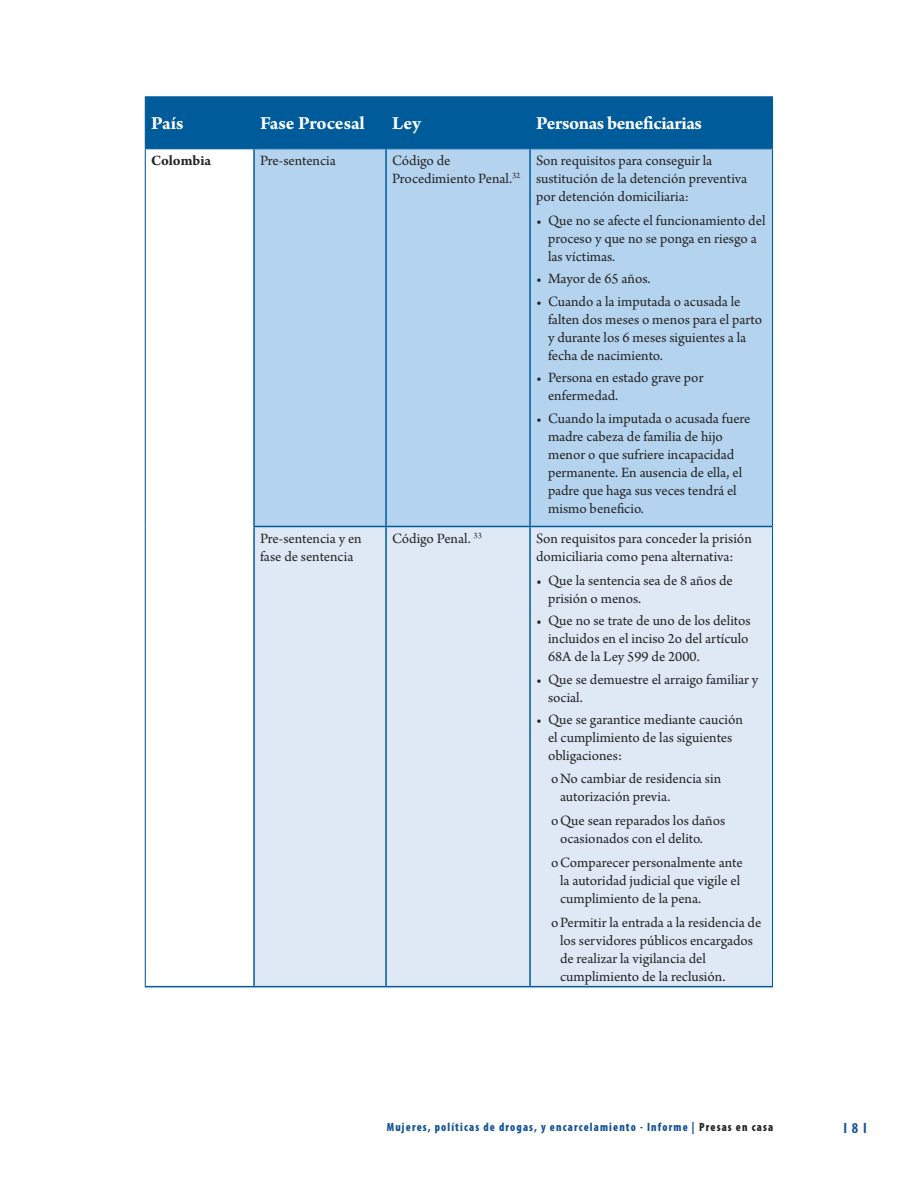
<style>
.page{position:relative;width:918px;height:1188px;background:#fff}
.page>*{position:absolute;margin:0;border:0;box-sizing:border-box;transform-origin:0 0}
.t1{font:700 19.5px "Arno Pro";letter-spacing:-.02em;color:#fff}
.t2{font:15px/18px "Arno Pro";color:#262523}
.t3{font:700 15px "Arno Pro";color:#262523}
.t4{font:700 condensed 15px "Myriad Pro";color:#165495}
.t5{font:900 condensed 12px "Myriad Pro";letter-spacing:.1em;color:#165495;scale:.95 1}
.s1{color:#262523}
</style>
<div class="page">
<div style="left:146px;top:97px;width:626px;height:51px;background:#005b9a"></div>
<div style="left:255px;top:149px;width:517px;height:377px;background:#b4d3ef"></div>
<div style="left:255px;top:527px;width:517px;height:459px;background:#dfe9f6"></div>
<hr style="left:145px;top:149px;width:1px;height:378px;background:#005b9a">
<hr style="left:145px;top:527px;width:1px;height:459px;background:#005b9a">
<hr style="left:772px;top:527px;width:1px;height:459px;background:#005b9a">
<hr style="left:529px;top:149px;width:2px;height:377px;background:#005b9a">
<hr style="left:529px;top:527px;width:2px;height:459px;background:#005b9a">
<hr style="left:145px;top:986px;width:109px;height:1px;background:#005b9a">
<hr style="left:530px;top:986px;width:243px;height:1px;background:#005b9a">
<hr style="left:772px;top:149px;width:1px;height:378px;background:#005b9a">
<hr style="left:253px;top:526px;width:133px;height:1px;background:#005b9a">
<hr style="left:386px;top:526px;width:144px;height:1px;background:#005b9a">
<hr style="left:530px;top:526px;width:242px;height:1px;background:#005b9a">
<hr style="left:254px;top:96px;width:132px;height:1px;background:#005b9a">
<hr style="left:530px;top:96px;width:243px;height:1px;background:#005b9a">
<hr style="left:772px;top:97px;width:1px;height:51px;background:#005b9a">
<hr style="left:254px;top:148px;width:132px;height:1px;background:#005b9a">
<hr style="left:530px;top:148px;width:243px;height:1px;background:#005b9a">
<hr style="left:386px;top:96px;width:144px;height:1px;background:#005b9a">
<hr style="left:386px;top:148px;width:144px;height:1px;background:#005b9a">
<hr style="left:385px;top:97px;width:2px;height:51px;background:#005b9a">
<hr style="left:529px;top:97px;width:2px;height:51px;background:#005b9a">
<hr style="left:145px;top:96px;width:109px;height:1px;background:#005b9a">
<hr style="left:145px;top:97px;width:1px;height:51px;background:#005b9a">
<hr style="left:145px;top:148px;width:109px;height:1px;background:#005b9a">
<hr style="left:253px;top:97px;width:2px;height:51px;background:#005b9a">
<hr style="left:253px;top:149px;width:2px;height:377px;background:#005b9a">
<hr style="left:385px;top:149px;width:2px;height:377px;background:#005b9a">
<hr style="left:253px;top:527px;width:2px;height:459px;background:#005b9a">
<hr style="left:385px;top:527px;width:2px;height:459px;background:#005b9a">
<hr style="left:254px;top:986px;width:132px;height:1px;background:#005b9a">
<hr style="left:386px;top:986px;width:144px;height:1px;background:#005b9a">
<h1 class="t1" style="left:151px;top:112px;width:34px">País</h1>
<h1 class="t1" style="left:260px;top:112px;width:106px">Fase Procesal</h1>
<h1 class="t1" style="left:392px;top:112px;width:30px">Ley</h1>
<h1 class="t1" style="left:536px;top:112px;width:167px">Personas beneficiarias</h1>
<p class="t3" style="left:151px;top:152px;width:61px">Colombia</p>
<p class="t2" style="left:260px;top:152px;width:77px">Pre-sentencia</p>
<p class="t2" style="left:392px;top:152px;width:130px">Código de<br>Procedimiento Penal.<sup>32</sup></p>
<p class="t2" style="left:536px;top:152px;width:213px">Son requisitos para conseguir la sustitución de la detención preventiva por detención domiciliaria:</p>
<p class="t2" style="left:548px;top:212px;width:219px;text-indent:-12px">• Que no se afecte el funcionamiento del proceso y que no se ponga en riesgo a las víctimas.</p>
<p class="t2" style="left:536px;top:271px;width:116px">• Mayor de 65 años.</p>
<p class="t2" style="left:548px;top:293px;width:216px;text-indent:-12px">• Cuando a la imputada o acusada le falten dos meses o menos para el parto y durante los 6 meses siguientes a la fecha de nacimiento.</p>
<p class="t2" style="left:548px;top:370px;width:157px;text-indent:-12px">• Persona en estado grave por enfermedad.</p>
<p class="t2" style="left:548px;top:410px;width:204px;text-indent:-12px">• Cuando la imputada o acusada fuere madre cabeza de familia de hijo menor o que sufriere incapacidad permanente. En ausencia de ella, el padre que haga sus veces tendrá el mismo beneficio.</p>
<p class="t2" style="left:260px;top:530px;width:103px">Pre-sentencia y en fase de sentencia</p>
<p class="t2" style="left:392px;top:530px;width:91px">Código Penal. <sup>33</sup></p>
<p class="t2" style="left:536px;top:530px;width:217px">Son requisitos para conceder la prisión domiciliaria como pena alternativa:</p>
<p class="t2" style="left:548px;top:572px;width:186px;text-indent:-12px">• Que la sentencia sea de 8 años de prisión o menos.</p>
<p class="t2" style="left:548px;top:612px;width:204px;text-indent:-12px">• Que no se trate de uno de los delitos incluidos en el inciso 2o del artículo<br>68A de la Ley 599 de 2000.</p>
<p class="t2" style="left:548px;top:671px;width:212px;text-indent:-12px">• Que se demuestre el arraigo familiar y social.</p>
<p class="t2" style="left:548px;top:711px;width:196px;text-indent:-12px">• Que se garantice mediante caución el cumplimiento de las siguientes obligaciones:</p>
<p class="t2" style="left:560px;top:770px;width:163px;text-indent:-9px">oNo cambiar de residencia sin autorización previa.</p>
<p class="t2" style="left:560px;top:812px;width:167px;text-indent:-9px">oQue sean reparados los daños ocasionados con el delito.</p>
<p class="t2" style="left:560px;top:854px;width:184px;text-indent:-9px">oComparecer personalmente ante la autoridad judicial que vigile el cumplimiento de la pena.</p>
<p class="t2" style="left:560px;top:914px;width:203px;text-indent:-9px">oPermitir la entrada a la residencia de los servidores públicos encargados de realizar la vigilancia del cumplimiento de la reclusión.</p>
<p class="t5" style="left:387px;top:1119px;width:408px">Mujeres, políticas de drogas, y encarcelamiento - Informe | <span class="s1">Presas en casa</span></p>
<p class="t4" style="left:843px;top:1119px;width:25px">I 8 I</p>
</div>
